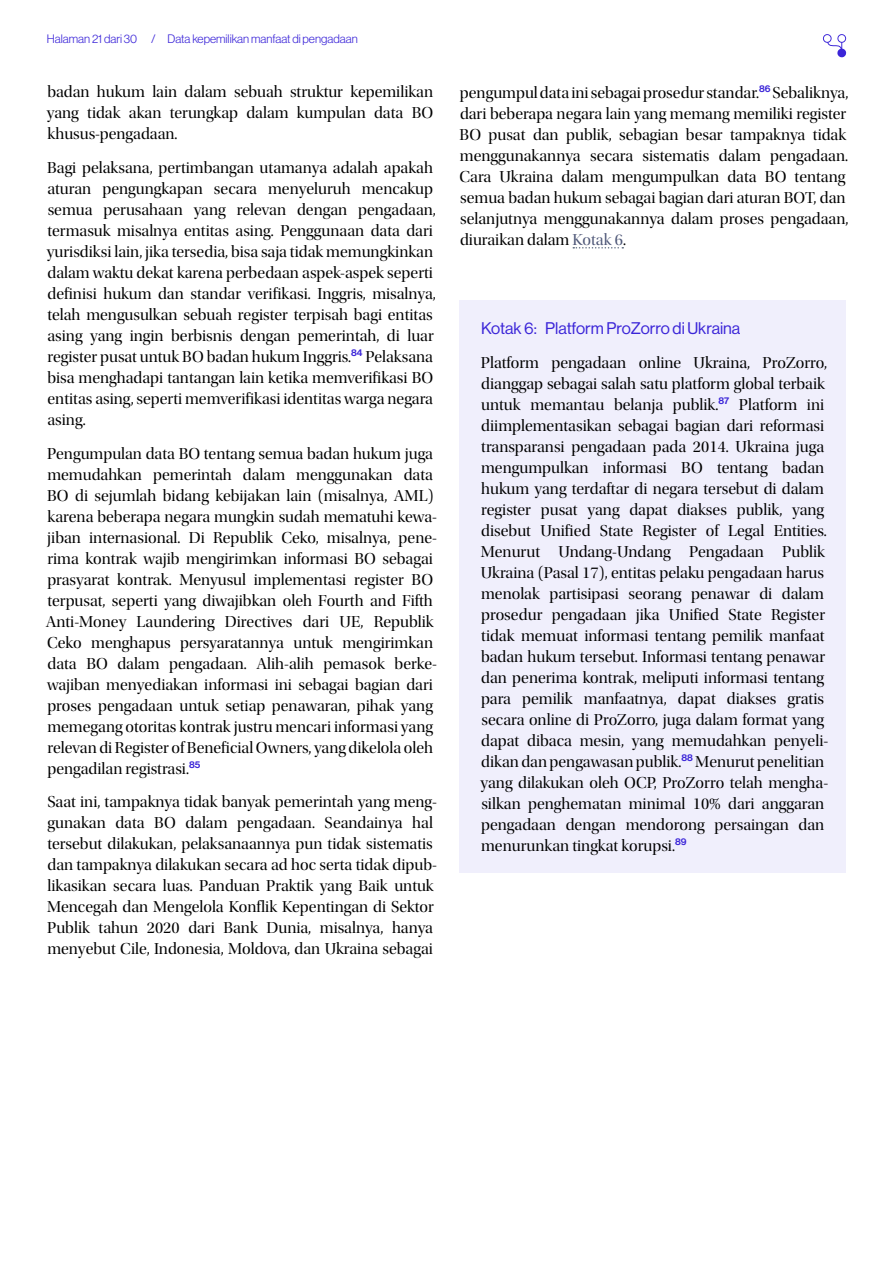
<style>
.page{position:relative;width:893px;height:1263px;background:#fff}
.page>*{position:absolute;margin:0;border:0;box-sizing:border-box;transform-origin:0 0}
.t1{font:16.5px/21px "Utopia Std Disp";color:#000}
.t2{font:16.5px "N Haas Grotesk DS Pro 55 Rg";color:#3b25d8}
.t3{font:12px "N Haas Grotesk DS Pro 45 Lt";color:#3b25d8}
.s1{color:#4f5878}
</style>
<div class="page">
<svg style="left:823px;top:34px;width:23px;height:23px"></svg>
<svg style="left:573px;top:247px;width:50px;height:2px"></svg>
<div style="left:459px;top:300px;width:387px;height:572px;background:#f0effc"></div>
<p class="t3" style="left:47px;top:32px;width:312px">Halaman 21 dari 30 / Data kepemilikan manfaat di pengadaan</p>
<p class="t1" style="left:47px;top:82px;width:388px;text-align:justify">badan hukum lain dalam sebuah struktur kepemilikan yang tidak akan terungkap dalam kumpulan data BO khusus-pengadaan.</p>
<p class="t1" style="left:47px;top:157px;width:391px">Bagi pelaksana, pertimbangan utamanya adalah apakah aturan pengungkapan secara menyeluruh mencakup semua perusahaan yang relevan dengan pengadaan, termasuk misalnya entitas asing. Penggunaan data dari yurisdiksi lain, jika tersedia, bisa saja tidak memungkinkan dalam waktu dekat karena perbedaan aspek-aspek seperti definisi hukum dan standar verifikasi. Inggris, misalnya, telah mengusulkan sebuah register terpisah bagi entitas asing yang ingin berbisnis dengan pemerintah, di luar register pusat untuk BO badan hukum Inggris.<sup>84</sup> Pelaksana bisa menghadapi tantangan lain ketika memverifikasi BO entitas asing, seperti memverifikasi identitas warga negara asing.</p>
<p class="t1" style="left:46px;top:443px;width:393px">Pengumpulan data BO tentang semua badan hukum juga memudahkan pemerintah dalam menggunakan data BO di sejumlah bidang kebijakan lain (misalnya, AML) karena beberapa negara mungkin sudah mematuhi kewa&shy;jiban internasional. Di Republik Ceko, misalnya, pene&shy;rima kontrak wajib mengirimkan informasi BO sebagai prasyarat kontrak. Menyusul implementasi register BO terpusat, seperti yang diwajibkan oleh Fourth and Fifth Anti-Money Laundering Directives dari UE, Republik Ceko menghapus persyaratannya untuk mengirimkan data BO dalam pengadaan. Alih-alih pemasok berke&shy;wajiban menyediakan informasi ini sebagai bagian dari proses pengadaan untuk setiap penawaran, pihak yang memegang otoritas kontrak justru mencari informasi yang relevan di Register of Beneficial Owners, yang dikelola oleh pengadilan registrasi.<sup>85</sup></p>
<p class="t1" style="left:47px;top:792px;width:391px">Saat ini, tampaknya tidak banyak pemerintah yang meng&shy;gunakan data BO dalam pengadaan. Seandainya hal tersebut dilakukan, pelaksanaannya pun tidak sistematis dan tampaknya dilakukan secara ad hoc serta tidak dipub&shy;likasikan secara luas. Panduan Praktik yang Baik untuk Mencegah dan Mengelola Konflik Kepentingan di Sektor Publik tahun 2020 dari Bank Dunia, misalnya, hanya menyebut Cile, Indonesia, Moldova, dan Ukraina sebagai</p>
<p class="t1" style="left:459px;top:82px;width:390px">pengumpul data ini sebagai prosedur standar.<sup>86</sup> Sebaliknya, dari beberapa negara lain yang memang memiliki register BO pusat dan publik, sebagian besar tampaknya tidak menggunakannya secara sistematis dalam pengadaan.<br>Cara Ukraina dalam mengumpulkan data BO tentang semua badan hukum sebagai bagian dari aturan BOT, dan selanjutnya menggunakannya dalam proses pengadaan, diuraikan dalam <span class="s1">Kotak 6</span>.</p>
<p class="t2" style="left:481px;top:319px;width:261px">Kotak 6: Platform ProZorro di Ukraina</p>
<p class="t1" style="left:481px;top:352px;width:349px">Platform pengadaan online Ukraina, ProZorro, dianggap sebagai salah satu platform global terbaik untuk memantau belanja publik.<sup>87</sup> Platform ini diimplementasikan sebagai bagian dari reformasi transparansi pengadaan pada 2014. Ukraina juga mengumpulkan informasi BO tentang badan hukum yang terdaftar di negara tersebut di dalam register pusat yang dapat diakses publik, yang disebut Unified State Register of Legal Entities.<br>Menurut Undang-Undang Pengadaan Publik Ukraina (Pasal 17), entitas pelaku pengadaan harus menolak partisipasi seorang penawar di dalam prosedur pengadaan jika Unified State Register tidak memuat informasi tentang pemilik manfaat badan hukum tersebut. Informasi tentang penawar dan penerima kontrak, meliputi informasi tentang para pemilik manfaatnya, dapat diakses gratis secara online di ProZorro, juga dalam format yang dapat dibaca mesin, yang memudahkan penyeli&shy;dikan dan pengawasan publik.<sup>88</sup> Menurut penelitian yang dilakukan oleh OCP, ProZorro telah mengha&shy;silkan penghematan minimal 10% dari anggaran pengadaan dengan mendorong persaingan dan menurunkan tingkat korupsi.<sup>89</sup></p>
</div>
